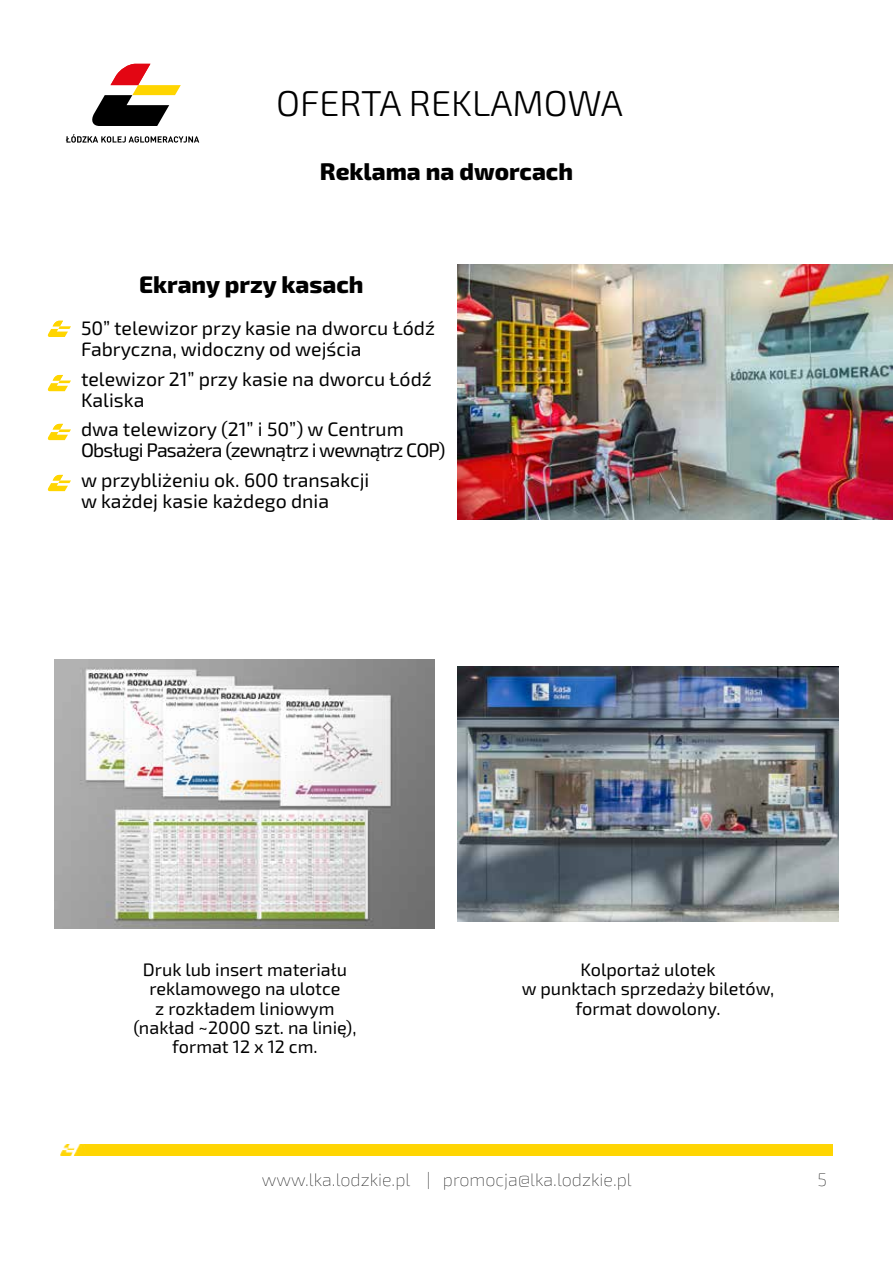
<style>
.page{position:relative;width:893px;height:1263px;background:#fff}
.page>*{position:absolute;margin:0;border:0;box-sizing:border-box;transform-origin:0 0}
.t1{font:300 36px "Exo 2.0";color:#000}
.t2{font:800 24px "Exo 2.0";color:#000}
.t3{font:19.5px/21px "Exo 2.0";color:#000}
.t4{font:19.5px/21px "Exo 2.0";letter-spacing:-.04em;color:#000}
.t5{font:18px/19.4px "Exo 2.0";color:#000;text-align:center}
.t6{font:100 18px "Exo 2.0";color:#000}
.s1{color:#fff}
</style>
<div class="page">
<svg style="left:47px;top:424px;width:24px;height:16px"></svg>
<svg style="left:47px;top:475px;width:24px;height:16px"></svg>
<svg style="left:47px;top:375px;width:24px;height:16px"></svg>
<svg style="left:47px;top:321px;width:24px;height:16px"></svg>
<img style="left:457px;top:667px;width:382px;height:254px">
<img style="left:457px;top:265px;width:436px;height:254px">
<img style="left:54px;top:659px;width:380px;height:269px">
<svg style="left:66px;top:134px;width:133px;height:9px"></svg>
<svg style="left:92px;top:64px;width:89px;height:62px"></svg>
<div style="left:61px;top:1145px;width:771px;height:10px;background:#ffd501"></div>
<h1 class="t1" style="left:276px;top:82px;width:348px">OFERTA REKLAMOWA</h1>
<p class="t2" style="left:320px;top:157px;width:255px">Reklama na dworcach</p>
<p class="t2" style="left:139px;top:270px;width:226px">Ekrany przy kasach</p>
<p class="t3" style="left:81px;top:318px;width:355px;text-indent:-27px"><span class="s1">•</span> 50” telewizor przy kasie na dworcu Łódź<br>Fabryczna, widoczny od wejścia</p>
<p class="t3" style="left:81px;top:369px;width:352px;text-indent:-27px"><span class="s1">•</span> telewizor 21” przy kasie na dworcu Łódź<br>Kaliska</p>
<p class="t4" style="left:81px;top:419px;width:366px;text-indent:-27px"><span class="s1">•</span> dwa telewizory (21” i 50”) w Centrum<br>Obsługi Pasażera (zewnątrz i wewnątrz COP)</p>
<p class="t3" style="left:81px;top:470px;width:290px;text-indent:-27px"><span class="s1">•</span> w przybliżeniu ok. 600 transakcji w każdej kasie każdego dnia</p>
<p class="t5" style="left:133px;top:960px;width:225px">Druk lub insert materiału reklamowego na ulotce<br>z rozkładem liniowym (nakład ~2000 szt. na linię), format 12 x 12 cm.</p>
<p class="t5" style="left:522px;top:960px;width:254px">Kolportaż ulotek<br>w punktach sprzedaży biletów, format dowolony.</p>
<p class="t6" style="left:262px;top:1170px;width:371px">www.lka.lodzkie.pl | promocja@lka.lodzkie.pl</p>
<p class="t6" style="left:818px;top:1170px;width:11px">5</p>
</div>
